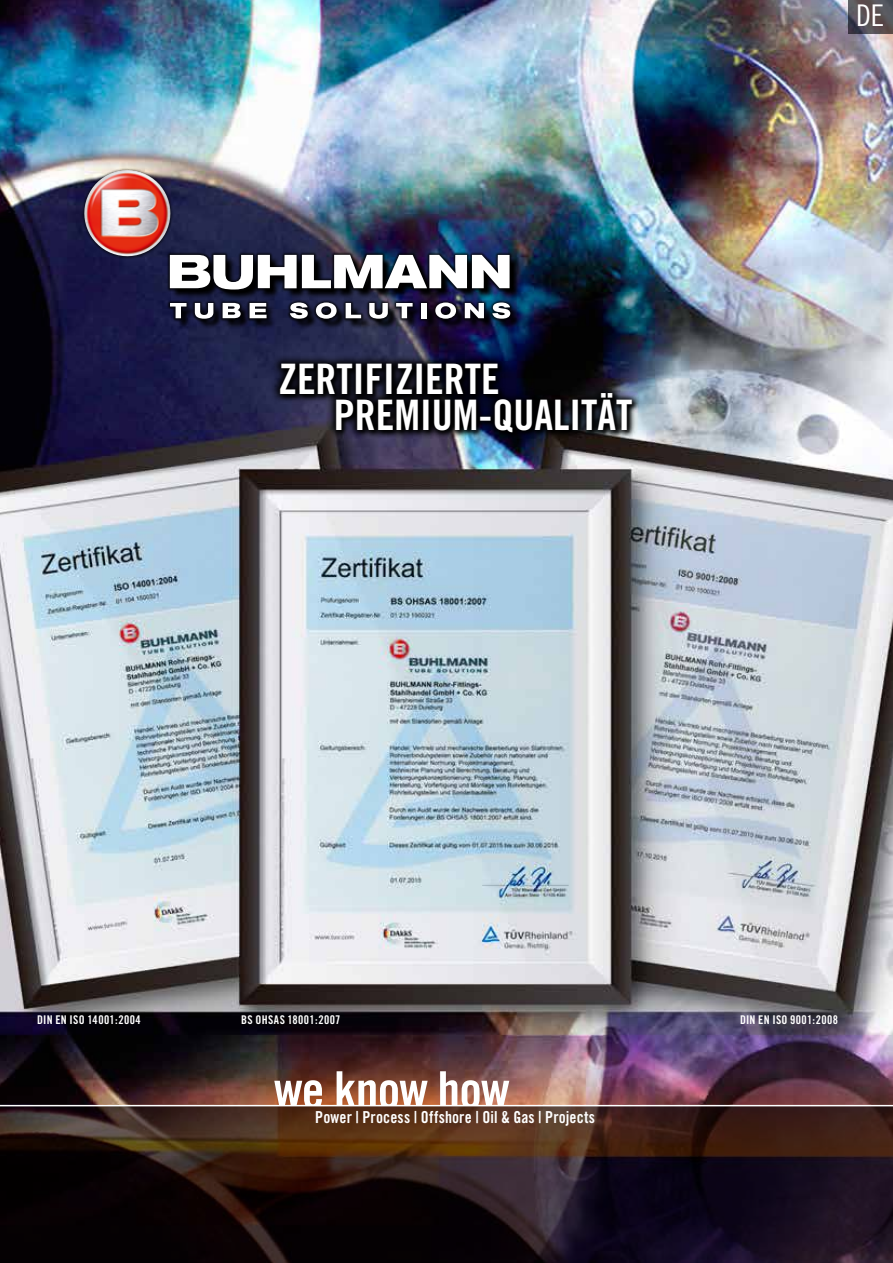
<style>
.page{position:relative;width:893px;height:1263px;background:#fff}
.page>*{position:absolute;margin:0;border:0;box-sizing:border-box;transform-origin:0 0}
.t1{font:51.45px "Trade Gothic Bold Cond Twenty";letter-spacing:-.02em;color:#fff}
.t2{font:42px/36px "Trade Gothic Bold Cond Twenty";color:#fff}
.t3{font:30px "Trade Gothic Cond Eighteen";color:#fff}
.t4{font:16.5px "Trade Gothic Bold Cond Twenty";letter-spacing:.01em;color:#fff;scale:.96 1}
.t5{font:12px "Trade Gothic Bold Cond Twenty";letter-spacing:.03em;color:#fff}
</style>
<div class="page">
<img style="left:0;top:0;width:893px;height:1105px">
<svg style="left:0;top:1106px;width:893px;height:157px;background:#251515"></svg>
<svg style="left:848px;top:0;width:45px;height:33px"></svg>
<svg style="left:270px;top:354px;width:372px;height:88px;background:#13141f"></svg>
<svg style="left:171px;top:256px;width:350px;height:73px;background:#181c3d"></svg>
<div style="left:167px;top:252px;width:347px;height:70px;background:#000;opacity:.75"></div>
<svg style="left:170px;top:303px;width:17px;height:15px"></svg>
<svg style="left:195px;top:303px;width:18px;height:16px"></svg>
<svg style="left:223px;top:303px;width:18px;height:15px"></svg>
<svg style="left:250px;top:303px;width:17px;height:15px"></svg>
<svg style="left:290px;top:302px;width:18px;height:17px"></svg>
<svg style="left:316px;top:302px;width:21px;height:17px"></svg>
<svg style="left:346px;top:303px;width:15px;height:15px"></svg>
<svg style="left:369px;top:303px;width:19px;height:16px"></svg>
<svg style="left:396px;top:303px;width:17px;height:15px"></svg>
<div style="left:421px;top:303px;width:6px;height:15px;background:#fff"></div>
<svg style="left:435px;top:302px;width:21px;height:17px"></svg>
<svg style="left:465px;top:303px;width:19px;height:15px"></svg>
<svg style="left:492px;top:302px;width:18px;height:17px"></svg>
<svg style="left:170px;top:255px;width:340px;height:34px"></svg>
<img style="left:71px;top:157px;width:114px;height:114px">
<img style="left:105px;top:170px;width:22px;height:6px">
<h2 class="t2" style="left:334px;top:361px;width:300px;text-indent:-55px">ZERTIFIZIERTE<br>PREMIUM-QUALITÄT</h2>
<h3 class="t3" style="left:856px;top:-2px;width:30px">DE</h3>
<p class="t5" style="left:37px;top:1012px;width:105px">DIN EN ISO 14001:2004</p>
<p class="t5" style="left:241px;top:1012px;width:101px">BS OHSAS 18001:2007</p>
<p class="t5" style="left:740px;top:1012px;width:100px">DIN EN ISO 9001:2008</p>
<h1 class="t1" style="left:274px;top:1059px;width:237px">we know how</h1>
<h3 class="t4" style="left:315px;top:1107px;width:293px">Power | Process | Offshore | Oil &amp; Gas | Projects</h3>
</div>
